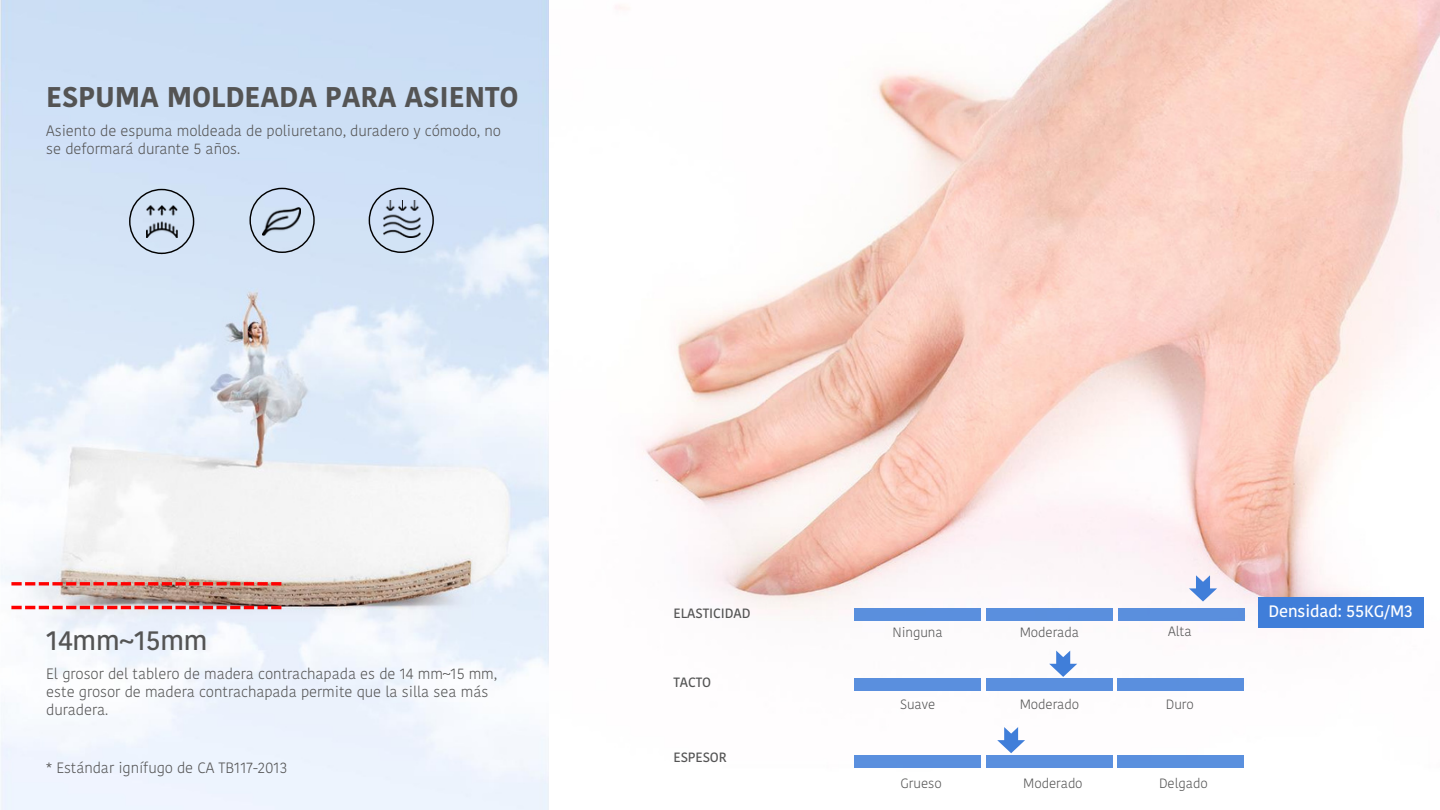
<style>
.page{position:relative;width:1440px;height:810px;background:#fff}
.page>*{position:absolute;margin:0;border:0;box-sizing:border-box;transform-origin:0 0}
.t1{font:700 28.5px "Kohinoor Bangla";letter-spacing:-.005em;color:#545454}
.t2{font:500 27px "Kohinoor Bangla";letter-spacing:-.005em;color:#545454}
.t3{font:500 16.5px "Kohinoor Bangla";letter-spacing:-.005em;color:#fff}
.t4{font:300 15px/18px "Kohinoor Bangla";letter-spacing:-.005em;color:#545454}
.t5{font:300 13.5px "Kohinoor Bangla";letter-spacing:-.005em;color:#545454}
.t6{font:500 13.5px "Kohinoor Bangla";letter-spacing:-.005em;color:#545454}
</style>
<div class="page">
<img style="left:0;top:0;width:549px;height:810px">
<img style="left:615px;top:0;width:825px;height:768px">
<img style="left:146px;top:206px;width:32px;height:31px">
<div style="left:129px;top:189px;width:65px;height:65px;border:1px solid #000;border-radius:50%"></div>
<img style="left:263px;top:208px;width:38px;height:28px">
<div style="left:249px;top:188px;width:66px;height:65px;border:1px solid #000;border-radius:50%"></div>
<svg style="left:11px;top:582px;width:270px;height:3px"></svg>
<svg style="left:11px;top:606px;width:270px;height:3px"></svg>
<img style="left:383px;top:201px;width:37px;height:36px">
<div style="left:369px;top:188px;width:65px;height:65px;border:1px solid #000;border-radius:50%"></div>
<div style="left:854px;top:678px;width:127px;height:13px;background:#5a8fde"></div>
<div style="left:987px;top:678px;width:126px;height:13px;background:#5a8fde"></div>
<div style="left:1118px;top:678px;width:126px;height:13px;background:#5a8fde"></div>
<svg style="left:1049px;top:651px;width:28px;height:26px"></svg>
<div style="left:854px;top:755px;width:127px;height:13px;background:#5a8fde"></div>
<div style="left:987px;top:755px;width:126px;height:13px;background:#5a8fde"></div>
<div style="left:1118px;top:755px;width:126px;height:13px;background:#5a90de"></div>
<svg style="left:997px;top:727px;width:28px;height:26px"></svg>
<div style="left:854px;top:608px;width:127px;height:12px;background:#5a8fde"></div>
<div style="left:986px;top:608px;width:127px;height:12px;background:#5a8fde"></div>
<div style="left:1118px;top:608px;width:126px;height:12px;background:#5a8fdd"></div>
<svg style="left:1189px;top:575px;width:28px;height:27px"></svg>
<div style="left:1258px;top:598px;width:166px;height:30px;background:#407ed9"></div>
<p class="t1" style="left:46px;top:77px;width:474px">ESPUMA MOLDEADA PARA ASIENTO</p>
<h1 class="t4" style="left:46px;top:122px;width:456px">Asiento de espuma moldeada de poliuretano, duradero y cómodo, no se deformará durante 5 años.</h1>
<p class="t2" style="left:46px;top:621px;width:163px">14mm~15mm</p>
<p class="t4" style="left:46px;top:665px;width:452px">El grosor del tablero de madera contrachapada es de 14 mm~15 mm, este grosor de madera contrachapada permite que la silla sea más duradera.</p>
<h4 class="t4" style="left:46px;top:759px;width:242px">* Estándar ignífugo de CA TB117-2013</h4>
<p class="t6" style="left:674px;top:604px;width:78px">ELASTICIDAD</p>
<p class="t6" style="left:674px;top:672px;width:39px">TACTO</p>
<h3 class="t6" style="left:674px;top:748px;width:55px">ESPESOR</h3>
<p class="t3" style="left:1268px;top:600px;width:146px">Densidad: 55KG/M3</p>
<p class="t5" style="left:893px;top:623px;width:52px">Ninguna</p>
<p class="t5" style="left:1020px;top:623px;width:61px">Moderada</p>
<p class="t5" style="left:1168px;top:622px;width:25px">Alta</p>
<p class="t5" style="left:900px;top:694px;width:37px">Suave</p>
<p class="t5" style="left:1020px;top:694px;width:61px">Moderado</p>
<p class="t5" style="left:1166px;top:694px;width:30px">Duro</p>
<p class="t5" style="left:901px;top:773px;width:43px">Grueso</p>
<p class="t5" style="left:1023px;top:773px;width:61px">Moderado</p>
<p class="t5" style="left:1159px;top:773px;width:50px">Delgado</p>
</div>
